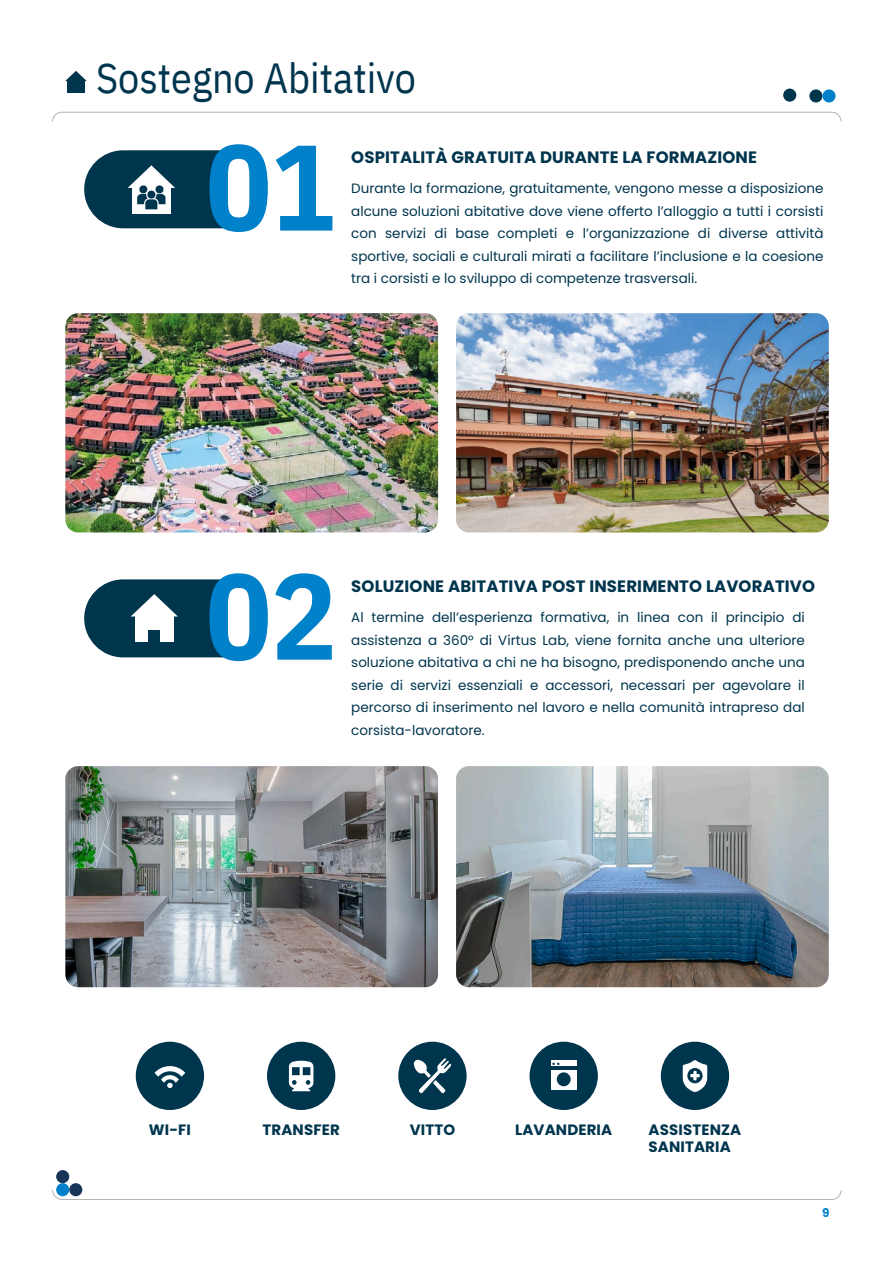
<style>
.page{position:relative;width:894px;height:1264px;background:#fff}
.page>*{position:absolute;margin:0;border:0;box-sizing:border-box;transform-origin:0 0}
.t1{font:700 121.5px "IBM Plex Sans Cond";color:#0081c9}
.t2{font:42px "IBM Plex Sans Cond";color:#00354e}
.t3{font:700 16.5px "Poppins";letter-spacing:.01em;color:#00354e}
.t4{font:700 15px/16.8px "Poppins";letter-spacing:.01em;color:#00354e}
.t5{font:13.5px/22.5px "Poppins";color:#00354e;text-align:justify}
.t6{font:700 12px "Poppins";color:#0081c9}
</style>
<div class="page">
<div style="left:67px;top:80px;width:18px;height:13px;background:#00354e"></div>
<svg style="left:65px;top:71px;width:22px;height:10px"></svg>
<svg style="left:52px;top:1190px;width:789px;height:9px"></svg>
<div style="left:56px;top:1183px;width:13px;height:13px;background:#0081c9;border-radius:50%"></div>
<div style="left:69px;top:1183px;width:13px;height:13px;background:#183558;border-radius:50%"></div>
<div style="left:56px;top:1170px;width:13px;height:13px;background:#183558;border-radius:50%"></div>
<svg style="left:52px;top:112px;width:789px;height:9px"></svg>
<div style="left:809px;top:89px;width:13px;height:13px;background:#00354e;border-radius:50%"></div>
<div style="left:822px;top:89px;width:13px;height:13px;background:#0081c9;border-radius:50%"></div>
<div style="left:783px;top:89px;width:13px;height:13px;background:#00354e;border-radius:50%"></div>
<img style="left:65px;top:313px;width:373px;height:219px;border-radius:13px">
<img style="left:65px;top:766px;width:372px;height:221px;border-radius:13px">
<img style="left:456px;top:313px;width:372px;height:219px;border-radius:13px">
<img style="left:456px;top:766px;width:372px;height:221px;border-radius:13px">
<svg style="left:84px;top:579px;width:154px;height:78px"></svg>
<div style="left:149px;top:630px;width:11px;height:12px;background:#00354e"></div>
<svg style="left:84px;top:150px;width:154px;height:78px"></svg>
<div style="left:136px;top:1041px;width:68px;height:68px;background:#00354e;border-radius:50%"></div>
<svg style="left:154px;top:1066px;width:31px;height:22px"></svg>
<div style="left:267px;top:1041px;width:68px;height:68px;background:#00354e;border-radius:50%"></div>
<svg style="left:289px;top:1060px;width:24px;height:31px"></svg>
<div style="left:398px;top:1041px;width:68px;height:68px;background:#00354e;border-radius:50%"></div>
<svg style="left:413px;top:1058px;width:38px;height:35px"></svg>
<div style="left:529px;top:1041px;width:68px;height:68px;background:#00354e;border-radius:50%"></div>
<div style="left:551px;top:1060px;width:25px;height:29px;background:#fff"></div>
<hr style="left:547px;top:1066px;width:33px;height:3px;background:#00354e">
<div style="left:556px;top:1072px;width:14px;height:14px;background:#00354e;border-radius:50%"></div>
<svg style="left:552px;top:1062px;width:7px;height:3px"></svg>
<div style="left:660px;top:1041px;width:69px;height:68px;background:#00354e;border-radius:50%"></div>
<svg style="left:682px;top:1060px;width:25px;height:32px"></svg>
<p class="t2" style="left:96px;top:50px;width:321px">Sostegno Abitativo</p>
<p class="t1" style="left:206px;top:106px;width:132px">01</p>
<p class="t3" style="left:351px;top:146px;width:407px">OSPITALITÀ GRATUITA DURANTE LA FORMAZIONE</p>
<p class="t5" style="left:351px;top:177px;width:473px">Durante la formazione, gratuitamente, vengono messe a disposizione alcune soluzioni abitative dove viene offerto l’alloggio a tutti i corsisti con servizi di base completi e l’organizzazione di diverse attività sportive, sociali e culturali mirati a facilitare l’inclusione e la coesione tra i corsisti e lo sviluppo di competenze trasversali.</p>
<h2 class="t1" style="left:206px;top:535px;width:132px">02</h2>
<h2 class="t3" style="left:351px;top:575px;width:465px">SOLUZIONE ABITATIVA POST INSERIMENTO LAVORATIVO</h2>
<p class="t5" style="left:351px;top:606px;width:455px">Al termine dell’esperienza formativa, in linea con il principio di assistenza a 360° di Virtus Lab, viene fornita anche una ulteriore soluzione abitativa a chi ne ha bisogno, predisponendo anche una serie di servizi essenziali e accessori, necessari per agevolare il percorso di inserimento nel lavoro e nella comunità intrapreso dal corsista-lavoratore.</p>
<h2 class="t4" style="left:149px;top:1120px;width:44px">WI-FI</h2>
<h2 class="t4" style="left:262px;top:1120px;width:79px">TRANSFER</h2>
<h2 class="t4" style="left:409px;top:1120px;width:47px">VITTO</h2>
<h2 class="t4" style="left:515px;top:1120px;width:99px">LAVANDERIA</h2>
<p class="t4" style="left:648px;top:1121px;width:94px">ASSISTENZA<br>SANITARIA</p>
<p class="t6" style="left:821px;top:1204px;width:9px">9</p>
</div>
